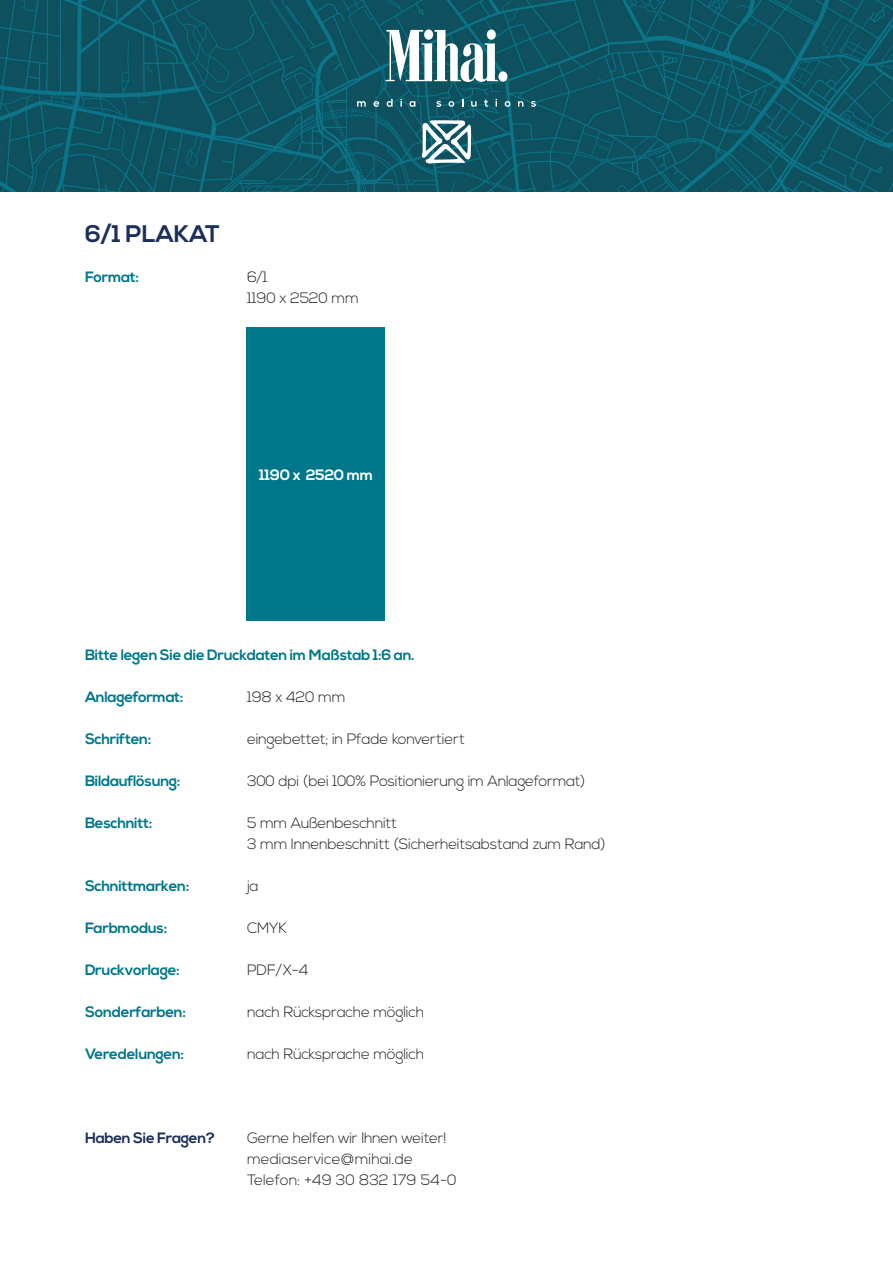
<style>
.page{position:relative;width:893px;height:1263px;background:#fff}
.page>*{position:absolute;margin:0;border:0;box-sizing:border-box;transform-origin:0 0}
.t1{font:700 24px "Nexa";color:#1c2f5a}
.t2{font:300 15px/21px "Nexa";letter-spacing:-.02em;color:#231f20}
.t3{font:700 15px "Nexa";letter-spacing:-.02em;color:#00778a}
.t4{font:300 15px/21px "Nexa";color:#231f20}
.t5{font:700 15px "Nexa";letter-spacing:-.02em;color:#1c2f5a}
.t6{font:700 15px "Nexa";letter-spacing:-.02em;color:#fff}
</style>
<div class="page">
<img style="left:0;top:0;width:893px;height:191px">
<div style="left:498px;top:71px;width:9px;height:11px;background:#fff;border-radius:50%"></div>
<svg style="left:385px;top:30px;width:113px;height:52px"></svg>
<svg style="left:421px;top:120px;width:51px;height:43px"></svg>
<svg style="left:357px;top:101px;width:9px;height:6px"></svg>
<svg style="left:373px;top:101px;width:6px;height:6px"></svg>
<svg style="left:387px;top:99px;width:6px;height:8px"></svg>
<svg style="left:400px;top:99px;width:2px;height:8px"></svg>
<svg style="left:409px;top:101px;width:6px;height:6px"></svg>
<svg style="left:436px;top:101px;width:5px;height:6px"></svg>
<svg style="left:449px;top:101px;width:5px;height:6px"></svg>
<svg style="left:471px;top:101px;width:6px;height:6px"></svg>
<svg style="left:484px;top:100px;width:4px;height:7px"></svg>
<svg style="left:495px;top:99px;width:2px;height:8px"></svg>
<svg style="left:505px;top:101px;width:5px;height:6px"></svg>
<svg style="left:518px;top:101px;width:5px;height:6px"></svg>
<svg style="left:531px;top:101px;width:5px;height:6px"></svg>
<div style="left:247px;top:327px;width:138px;height:294px;background:#00778a"></div>
<h1 class="t1" style="left:85px;top:220px;width:136px">6/1 PLAKAT</h1>
<p class="t3" style="left:85px;top:268px;width:56px">Format:</p>
<p class="t2" style="left:247px;top:267px;width:113px">6/1<br>1190 x 2520 mm</p>
<p class="t6" style="left:259px;top:466px;width:116px">1190 x 2520 mm</p>
<p class="t3" style="left:85px;top:646px;width:331px">Bitte legen Sie die Druckdaten im Maßstab 1:6 an.</p>
<p class="t3" style="left:85px;top:688px;width:100px">Anlageformat:</p>
<p class="t2" style="left:247px;top:687px;width:100px">198 x 420 mm</p>
<p class="t3" style="left:85px;top:730px;width:68px">Schriften:</p>
<p class="t2" style="left:247px;top:729px;width:219px">eingebettet; in Pfade konvertiert</p>
<p class="t3" style="left:85px;top:772px;width:97px">Bildauflösung:</p>
<p class="t2" style="left:247px;top:771px;width:340px">300 dpi (bei 100% Positionierung im Anlageformat)</p>
<p class="t3" style="left:85px;top:814px;width:69px">Beschnitt:</p>
<p class="t2" style="left:247px;top:813px;width:360px">5 mm Außenbeschnitt<br>3 mm Innenbeschnitt (Sicherheitsabstand zum Rand)</p>
<p class="t3" style="left:85px;top:877px;width:106px">Schnittmarken:</p>
<p class="t2" style="left:247px;top:876px;width:13px">ja</p>
<p class="t3" style="left:85px;top:919px;width:84px">Farbmodus:</p>
<p class="t2" style="left:247px;top:918px;width:41px">CMYK</p>
<p class="t3" style="left:85px;top:961px;width:96px">Druckvorlage:</p>
<p class="t2" style="left:247px;top:960px;width:63px">PDF/X-4</p>
<p class="t3" style="left:85px;top:1003px;width:103px">Sonderfarben:</p>
<p class="t2" style="left:247px;top:1002px;width:179px">nach Rücksprache möglich</p>
<p class="t3" style="left:85px;top:1045px;width:101px">Veredelungen:</p>
<p class="t2" style="left:247px;top:1044px;width:179px">nach Rücksprache möglich</p>
<p class="t5" style="left:85px;top:1129px;width:132px">Haben Sie Fragen?</p>
<p class="t4" style="left:247px;top:1128px;width:211px">Gerne helfen wir Ihnen weiter! mediaservice@mihai.de<br>Telefon: +49 30 832 179 54-0</p>
</div>
